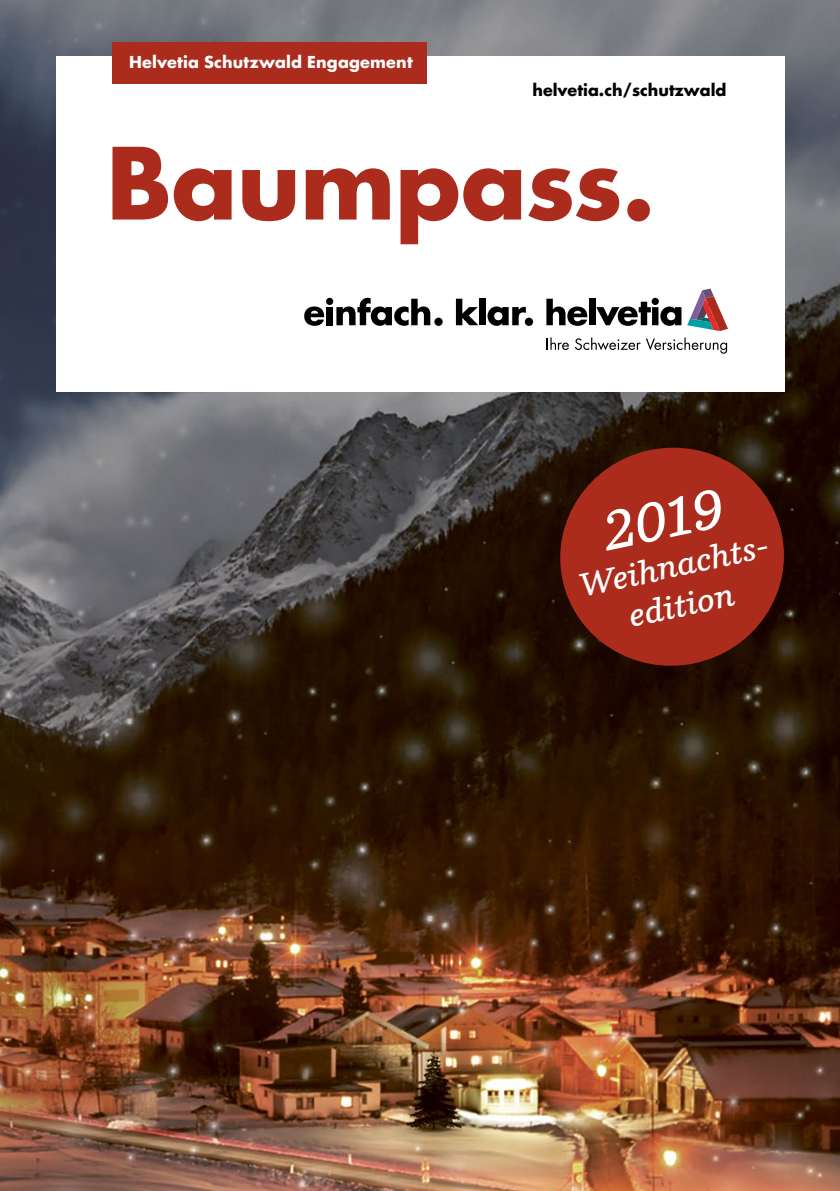
<style>
.page{position:relative;width:840px;height:1191px;background:#fff}
.page>*{position:absolute;margin:0;border:0;box-sizing:border-box;transform-origin:0 0}
.Grafik_Titel_Level_0{font:700 96.6px "Futura Std";letter-spacing:-.005em;color:#ab2c1c}
.button_15_5pt_bold{font:italic 600 54px "Parry Pro";color:#fff}
.button_15_5pt_bold-2{font:italic 600 32px "Parry Pro";color:#fff}
.t1{font:700 16px "Futura Std";letter-spacing:.015em;color:#fff}
.www_8pt_bold{font:700 16px "Futura Std";color:#000}
</style>
<div class="page">
<img style="left:0;top:0;width:839px;height:1191px">
<div style="left:56px;top:56px;width:727px;height:336px;background:#fff"></div>
<svg style="left:546px;top:299px;width:41px;height:27px"></svg>
<div style="left:589px;top:299px;width:6px;height:26px;background:#000"></div>
<svg style="left:596px;top:288px;width:131px;height:43px"></svg>
<svg style="left:546px;top:337px;width:22px;height:13px"></svg>
<svg style="left:575px;top:337px;width:151px;height:17px"></svg>
<svg style="left:304px;top:306px;width:20px;height:20px"></svg>
<div style="left:434px;top:318px;width:8px;height:8px;background:#000;border-radius:50%"></div>
<svg style="left:487px;top:306px;width:38px;height:20px"></svg>
<div style="left:524px;top:318px;width:9px;height:8px;background:#000;border-radius:50%"></div>
<svg style="left:336px;top:298px;width:94px;height:28px"></svg>
<div style="left:326px;top:307px;width:7px;height:18px;background:#000"></div>
<div style="left:326px;top:298px;width:7px;height:7px;background:#000;border-radius:50%"></div>
<svg style="left:455px;top:299px;width:23px;height:26px"></svg>
<div style="left:478px;top:299px;width:7px;height:26px;background:#000"></div>
<div style="left:112px;top:42px;width:314px;height:42px;background:#ab2c1c"></div>
<svg style="left:549px;top:437px;width:244px;height:239px;background:#7b2214"></svg>
<p class="t1" style="left:129px;top:51px;width:285px">Helvetia Schutzwald Engagement</p>
<p class="www_8pt_bold" style="left:532px;top:79px;width:195px">helvetia.ch/schutzwald</p>
<p class="Grafik_Titel_Level_0" style="left:106px;top:119px;width:550px">Baumpass.</p>
<p class="button_15_5pt_bold" style="left:595px;top:494px;width:124px;rotate:-12deg">2019</p>
<p class="button_15_5pt_bold-2" style="left:574px;top:564px;width:198px;rotate:-12deg">Weihnachts-</p>
<p class="button_15_5pt_bold-2" style="left:624px;top:594px;width:108px;rotate:-12deg">edition</p>
</div>
